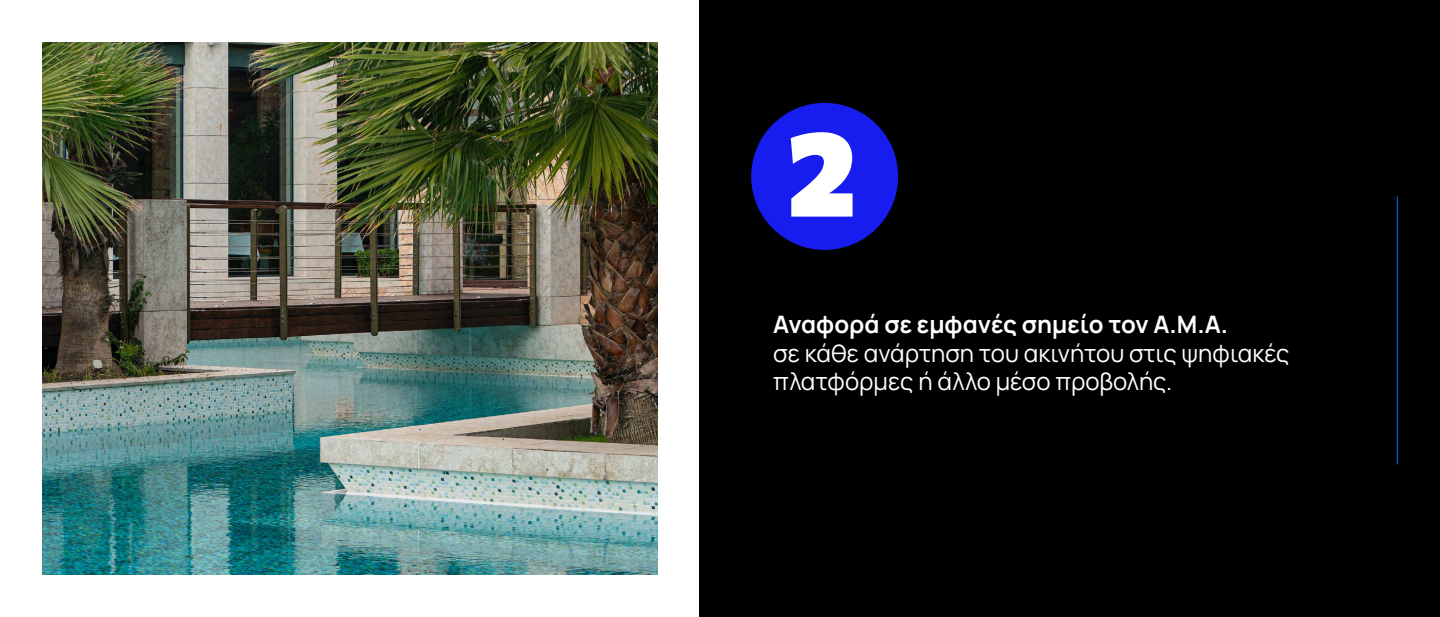
<style>
.page{position:relative;width:1440px;height:617px;background:#fff}
.page>*{position:absolute;margin:0;border:0;box-sizing:border-box;transform-origin:0 0}
.t1{font:100 119.45px "Commissioner";color:#fff}
.t2{font:24px/28.8px "Manrope";color:#fff}
.t3{font:700 24px "Manrope";color:#fff}
</style>
<div class="page">
<div style="left:700px;top:0;width:740px;height:617px;background:#000"></div>
<img style="left:43px;top:43px;width:614px;height:531px">
<div style="left:751px;top:103px;width:147px;height:147px;background:#171def;border-radius:50%"></div>
<hr style="left:1397px;top:196px;width:1px;height:268px;background:#007cff">
<h1 class="t1" style="left:787px;top:80px;width:71px">2</h1>
<p class="t3" style="left:773px;top:304px;width:456px">Αναφορά σε εμφανές σημείο τον Α.Μ.Α.</p>
<p class="t2" style="left:773px;top:337px;width:517px">σε κάθε ανάρτηση του ακινήτου στις ψηφιακές πλατφόρμες ή άλλο μέσο προβολής.</p>
</div>
